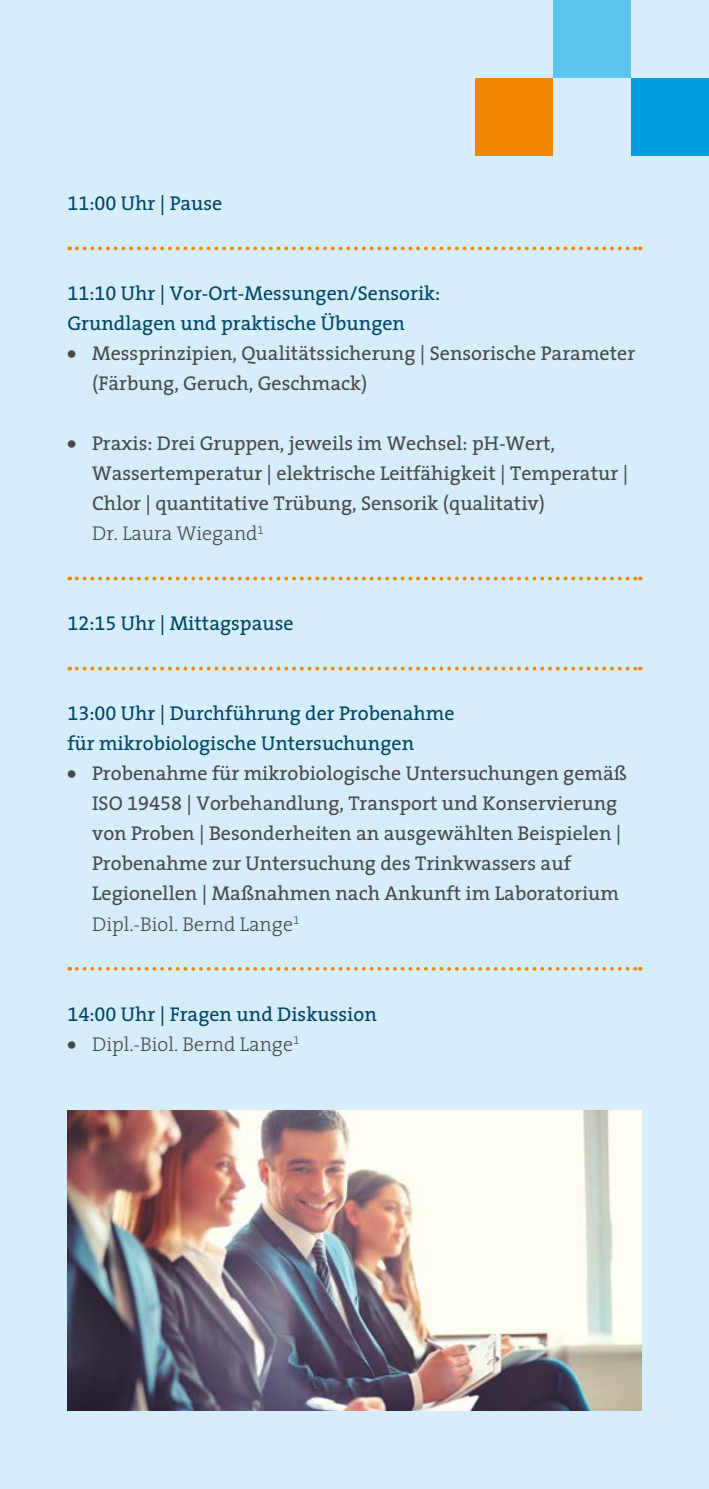
<style>
.page{position:relative;width:709px;height:1489px;background:#fff}
.page>*{position:absolute;margin:0;border:0;box-sizing:border-box;transform-origin:0 0}
.t1{font:20px/30px "The Serif 5";color:#494948}
.t2{font:20px/30px "The Serif 5";color:#004464}
.t3{font:300 20px "The Serif 3";color:#494948}
.s1{font-family:"The Serif 5 Regular Expert"}
.s2{font-family:"The Sans 9";font-weight:900}
.s3{font-family:"The Serif 3";font-weight:300}
</style>
<div class="page">
<div style="left:0;top:0;width:709px;height:1488px;background:#d5edfc"></div>
<div style="left:475px;top:78px;width:78px;height:78px;background:#f18700"></div>
<div style="left:631px;top:78px;width:78px;height:78px;background:#009cdf"></div>
<div style="left:553px;top:0;width:78px;height:78px;background:#5bc5ef"></div>
<img style="left:67px;top:1110px;width:574px;height:300px">
<svg style="left:77px;top:576px;width:563px;height:4px"></svg>
<svg style="left:77px;top:666px;width:563px;height:4px"></svg>
<svg style="left:77px;top:246px;width:563px;height:4px"></svg>
<svg style="left:77px;top:966px;width:563px;height:4px"></svg>
<p class="t2" style="left:67px;top:188px;width:157px"><span class="s1">11:00</span> Uhr | Pause</p>
<p class="t2" style="left:67px;top:278px;width:374px"><span class="s1">11:10</span> Uhr | Vor-Ort-Messungen/Sensorik:<br>Grundlagen und praktische Übungen</p>
<p class="t1" style="left:92px;top:338px;width:544px;text-indent:-25px"><span class="s2">•</span> Messprinzipien, Qualitätssicherung | Sensorische Parameter (Färbung, Geruch, Geschmack)</p>
<p class="t1" style="left:92px;top:428px;width:537px;text-indent:-25px"><span class="s2">•</span> Praxis: Drei Gruppen, jeweils im Wechsel: pH-Wert, Wassertemperatur | elektrische Leitfähigkeit | Temperatur | Chlor | quantitative Trübung, Sensorik (qualitativ)<br><span class="s3">Dr. Laura Wiegand</span><sup>1</sup></p>
<p class="t2" style="left:67px;top:608px;width:228px"><span class="s1">12:15</span> Uhr | Mittagspause</p>
<p class="t2" style="left:67px;top:698px;width:389px"><span class="s1">13:00</span> Uhr | Durchführung der Probenahme für mikrobiologische Untersuchungen</p>
<p class="t1" style="left:92px;top:758px;width:536px;text-indent:-25px"><span class="s2">•</span> Probenahme für mikrobiologische Untersuchungen gemäß ISO <span class="s1">19458</span> | Vorbehandlung, Transport und Konservierung von Proben | Besonderheiten an ausgewählten Beispielen | Probenahme zur Untersuchung des Trinkwassers auf Legionellen | Maßnahmen nach Ankunft im Laboratorium <span class="s3">Dipl.-Biol. Bernd Lange</span><sup>1</sup></p>
<p class="t2" style="left:67px;top:998px;width:311px"><span class="s1">14:00</span> Uhr | Fragen und Diskussion</p>
<p class="t3" style="left:67px;top:1027px;width:234px"><span class="s2">•</span> Dipl.-Biol. Bernd Lange<sup>1</sup></p>
</div>
